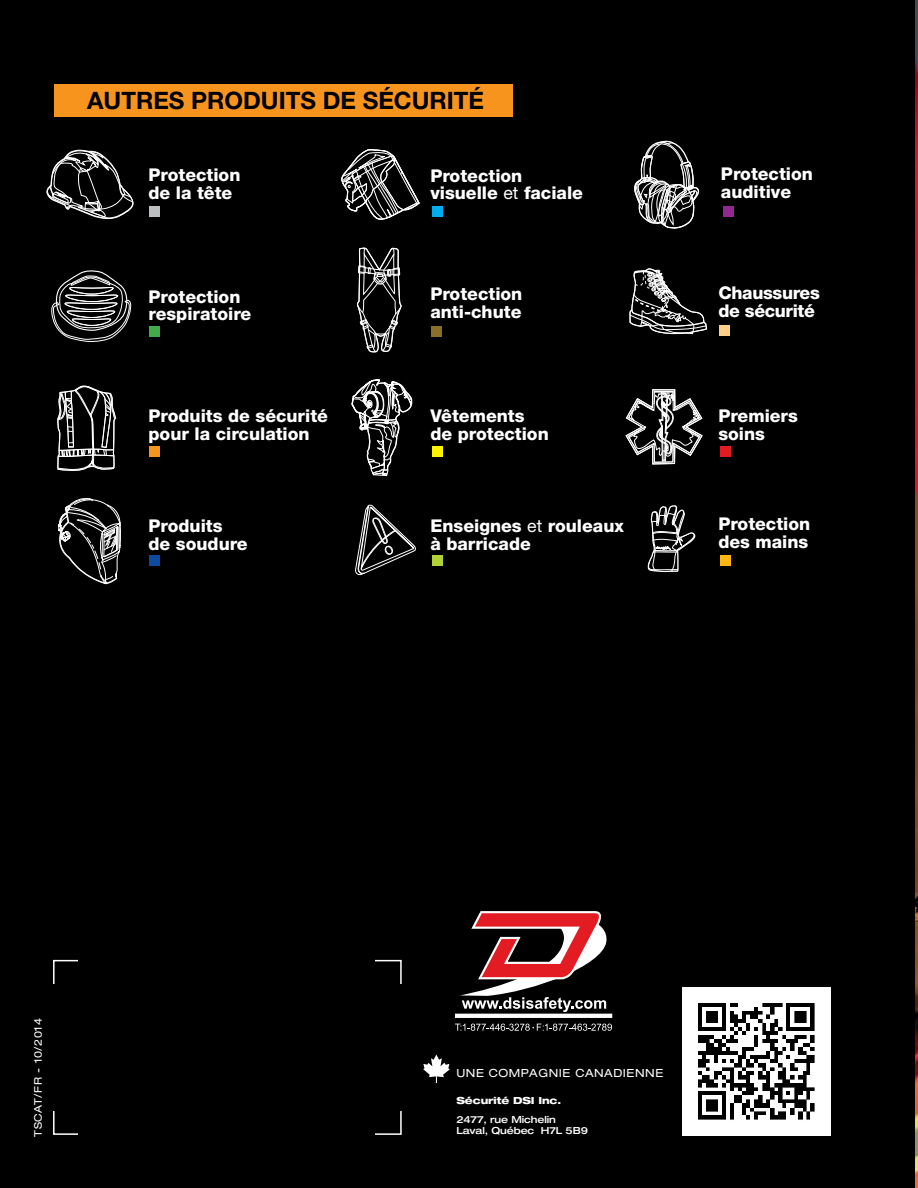
<style>
.page{position:relative;width:918px;height:1188px;background:#fff}
.page>*{position:absolute;margin:0;border:0;box-sizing:border-box;transform-origin:0 0}
.t1{font:700 24px "Helvetica Neue LT Std";color:#000}
.t2{font:800 17.55px/17.9px "Helvetica Neue LT Std";color:#fff}
.t3{font:800 17.55px/17.9px "Helvetica Neue LT Std";letter-spacing:-.02em;color:#fff}
.t4{font:expanded 11.25px "Helvetica Neue LT Std";letter-spacing:.05em;color:#fff}
.t5{font:expanded 10.5px "Helvetica Neue LT Std";letter-spacing:.05em;color:#fff}
.t6{font:500 expanded 9.75px/11.7px "Helvetica Neue LT Std";letter-spacing:-.01em;color:#fff}
.t7{font:800 expanded 9.75px "Helvetica Neue LT Std";letter-spacing:-.01em;color:#fff}
.s1{font-weight:400}
</style>
<div class="page">
<div style="left:0;top:0;width:915px;height:1188px;background:#000"></div>
<div style="left:149px;top:326px;width:11px;height:11px;background:#41ad49"></div>
<div style="left:149px;top:206px;width:11px;height:11px;background:#bcbec0"></div>
<div style="left:149px;top:446px;width:11px;height:11px;background:#f7941e"></div>
<div style="left:149px;top:555px;width:11px;height:11px;background:#0d4ba0"></div>
<div style="left:432px;top:206px;width:11px;height:11px;background:#00aeef"></div>
<div style="left:432px;top:446px;width:11px;height:11px;background:#fff200"></div>
<div style="left:431px;top:326px;width:11px;height:11px;background:#8a6f26"></div>
<div style="left:432px;top:555px;width:11px;height:11px;background:#b0d236"></div>
<div style="left:719px;top:325px;width:11px;height:11px;background:#fecf89"></div>
<div style="left:723px;top:206px;width:10px;height:11px;background:#92278f"></div>
<div style="left:720px;top:446px;width:11px;height:11px;background:#e31b23"></div>
<div style="left:720px;top:555px;width:11px;height:11px;background:#fdb714"></div>
<svg style="left:46px;top:149px;width:88px;height:71px"></svg>
<svg style="left:51px;top:270px;width:81px;height:72px"></svg>
<svg style="left:57px;top:385px;width:60px;height:86px"></svg>
<svg style="left:355px;top:504px;width:61px;height:71px"></svg>
<svg style="left:629px;top:268px;width:79px;height:67px"></svg>
<svg style="left:351px;top:247px;width:62px;height:230px"></svg>
<svg style="left:647px;top:505px;width:49px;height:68px"></svg>
<svg style="left:58px;top:498px;width:63px;height:86px"></svg>
<svg style="left:625px;top:389px;width:78px;height:76px"></svg>
<svg style="left:341px;top:149px;width:79px;height:71px"></svg>
<svg style="left:634px;top:140px;width:65px;height:89px"></svg>
<img style="left:915px;top:0;width:3px;height:1188px">
<svg style="left:460px;top:911px;width:147px;height:101px"></svg>
<hr style="left:455px;top:1014px;width:157px;height:4px;background:#fff">
<svg style="left:455px;top:1024px;width:157px;height:7px"></svg>
<img style="left:682px;top:987px;width:149px;height:149px">
<div style="left:54px;top:84px;width:459px;height:32px;background:#f7941e"></div>
<svg style="left:423px;top:1055px;width:27px;height:28px"></svg>
<h1 class="t1" style="left:87px;top:86px;width:398px">AUTRES PRODUITS DE SÉCURITÉ</h1>
<p class="t2" style="left:148px;top:166px;width:94px">Protection de la tête</p>
<p class="t2" style="left:430px;top:166px;width:154px">Protection visuelle <span class="s1">et</span> faciale</p>
<p class="t2" style="left:721px;top:165px;width:94px">Protection auditive</p>
<p class="t2" style="left:148px;top:287px;width:104px">Protection respiratoire</p>
<p class="t2" style="left:430px;top:285px;width:94px">Protection anti-chute</p>
<p class="t3" style="left:719px;top:284px;width:103px">Chaussures de sécurité</p>
<p class="t2" style="left:148px;top:407px;width:181px">Produits de sécurité pour la circulation</p>
<p class="t2" style="left:430px;top:407px;width:120px">Vêtements de protection</p>
<p class="t2" style="left:718px;top:407px;width:81px">Premiers soins</p>
<p class="t2" style="left:148px;top:517px;width:101px">Produits de soudure</p>
<p class="t2" style="left:430px;top:517px;width:195px">Enseignes <span class="s1">et</span> rouleaux à barricade</p>
<p class="t2" style="left:718px;top:515px;width:94px">Protection des mains</p>
<p class="t5" style="left:32px;top:1137px;width:120px;rotate:-90deg">TSCAT/FR - 10/2014</p>
<p class="t4" style="left:456px;top:1066px;width:208px">UNE COMPAGNIE CANADIENNE</p>
<p class="t7" style="left:456px;top:1095px;width:106px">Sécurité DSI Inc.</p>
<p class="t6" style="left:456px;top:1113px;width:133px">2477, rue Michelin<br>Laval, Québec H7L 5B9</p>
</div>
